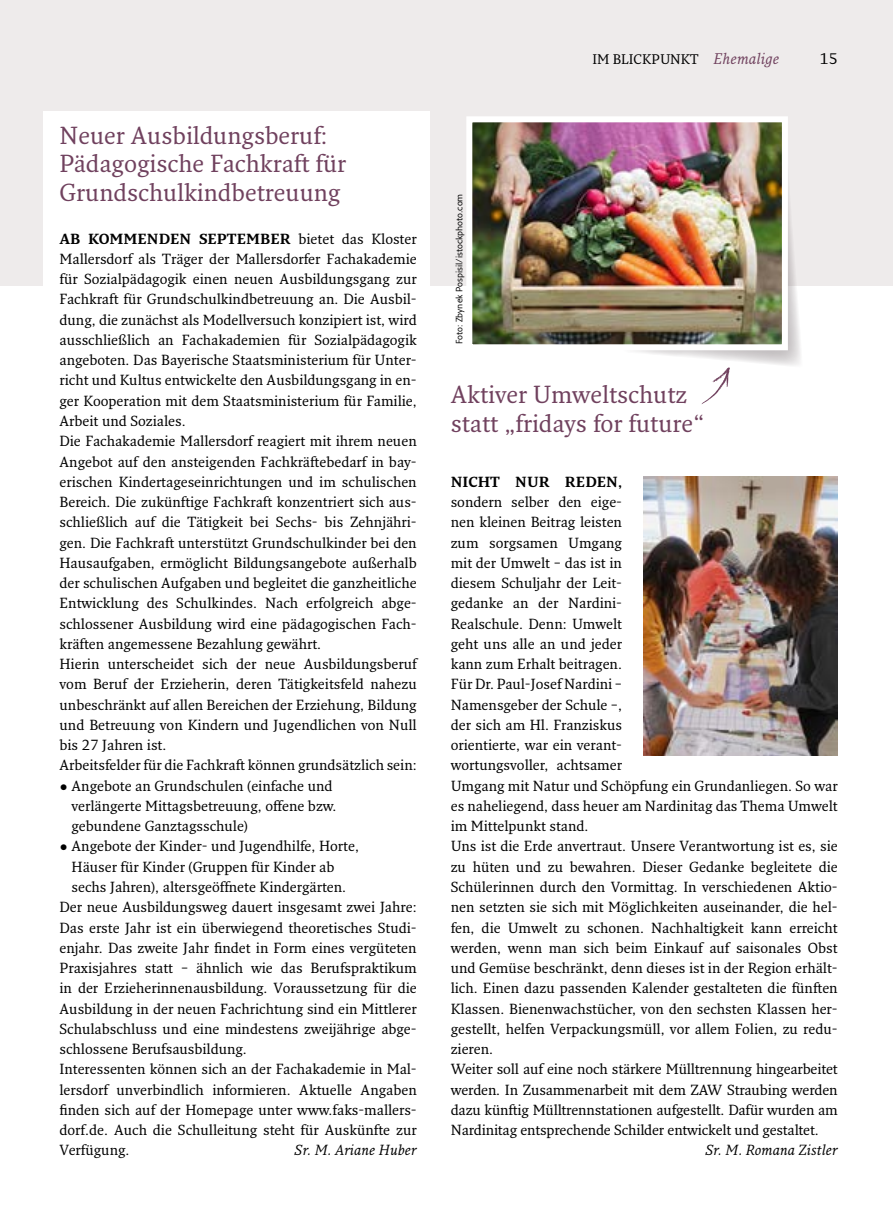
<style>
.page{position:relative;width:893px;height:1221px;background:#fff}
.page>*{position:absolute;margin:0;border:0;box-sizing:border-box;transform-origin:0 0}
.t1{font:24px/28.5px "Fresco Std";color:#70415e}
.t2{font:15px "Fresco Std";color:#000}
.t3{font:14.25px/20.2px "Fresco Std";color:#000}
.t4{font:italic 14.25px "Fresco Std";color:#000}
.t5{font:700 14.25px "Fresco Std";color:#000}
.t6{font:13.5px "Fresco Std";color:#000}
.t7{font:9px "Fresco Sans Std";color:#000}
.s1{font-weight:700}
.s2{font-style:italic;font-size:15px;color:#70415e}
</style>
<div class="page">
<div style="left:0;top:0;width:893px;height:285px;background:#eeebeb"></div>
<div style="left:43px;top:111px;width:386px;height:196px;background:#fff"></div>
<svg style="left:636px;top:190px;width:168px;height:175px"></svg>
<img style="left:473px;top:123px;width:308px;height:220px">
<div style="left:466px;top:116px;width:322px;height:234px;border:6px solid #fff"></div>
<img style="left:643px;top:476px;width:194px;height:279px">
<svg style="left:702px;top:367px;width:28px;height:37px"></svg>
<h1 class="t1" style="left:60px;top:120px;width:288px">Neuer Ausbildungsberuf:<br>Pädagogische Fachkraft für<br>Grundschulkindbetreuung</h1>
<p class="t3" style="left:60px;top:228px;width:359px"><span class="s1">AB KOMMENDEN SEPTEMBER</span> bietet das Kloster Mallersdorf als Träger der Mallersdorfer Fachakademie für Sozialpädagogik einen neuen Ausbildungsgang zur Fachkraft für Grundschulkindbetreuung an. Die Ausbil&shy;dung, die zunächst als Modellversuch konzipiert ist, wird ausschließlich an Fachakademien für Sozialpädagogik angeboten. Das Bayerische Staatsministerium für Unter&shy;richt und Kultus entwickelte den Ausbildungsgang in en&shy;ger Kooperation mit dem Staatsministerium für Familie, Arbeit und Soziales.<br>Die Fachakademie Mallersdorf reagiert mit ihrem neuen Angebot auf den ansteigenden Fachkräftebedarf in bay&shy;erischen Kindertageseinrichtungen und im schulischen Bereich. Die zukünftige Fachkraft konzentriert sich aus&shy;schließlich auf die Tätigkeit bei Sechs- bis Zehnjähri&shy;gen. Die Fachkraft unterstützt Grundschulkinder bei den Hausaufgaben, ermöglicht Bildungsangebote außerhalb der schulischen Aufgaben und begleitet die ganzheitliche Entwicklung des Schulkindes. Nach erfolgreich abge&shy;schlossener Ausbildung wird eine pädagogischen Fach&shy;kräften angemessene Bezahlung gewährt.<br>Hierin unterscheidet sich der neue Ausbildungsberuf vom Beruf der Erzieherin, deren Tätigkeitsfeld nahezu unbeschränkt auf allen Bereichen der Erziehung, Bildung und Betreuung von Kindern und Jugendlichen von Null bis 27 Jahren ist.<br>Arbeitsfelder für die Fachkraft können grundsätzlich sein:</p>
<p class="t3" style="left:72px;top:775px;width:267px;text-indent:-12px">• Angebote an Grundschulen (einfache und verlängerte Mittagsbetreuung, offene bzw. gebundene Ganztagsschule)</p>
<p class="t3" style="left:60px;top:835px;width:301px">• Angebote der Kinder- und Jugendhilfe, Horte,</p>
<p class="t3" style="left:72px;top:856px;width:264px">Häuser für Kinder (Gruppen für Kinder ab</p>
<p class="t3" style="left:72px;top:876px;width:276px">sechs Jahren), altersgeöffnete Kindergärten.</p>
<p class="t3" style="left:60px;top:896px;width:359px">Der neue Ausbildungsweg dauert insgesamt zwei Jahre:</p>
<p class="t3" style="left:60px;top:916px;width:359px">Das erste Jahr ist ein überwiegend theoretisches Studi-</p>
<p class="t3" style="left:60px;top:937px;width:359px">enjahr. Das zweite Jahr findet in Form eines vergüteten</p>
<p class="t3" style="left:60px;top:957px;width:359px">Praxisjahres statt – ähnlich wie das Berufspraktikum</p>
<p class="t3" style="left:60px;top:977px;width:359px">in der Erzieherinnenausbildung. Voraussetzung für die</p>
<p class="t3" style="left:60px;top:997px;width:359px">Ausbildung in der neuen Fachrichtung sind ein Mittlerer</p>
<p class="t3" style="left:60px;top:1018px;width:359px">Schulabschluss und eine mindestens zweijährige abge-</p>
<p class="t3" style="left:60px;top:1038px;width:189px">schlossene Berufsausbildung.</p>
<p class="t3" style="left:60px;top:1058px;width:359px">Interessenten können sich an der Fachakademie in Mal-</p>
<p class="t3" style="left:60px;top:1078px;width:359px">lersdorf unverbindlich informieren. Aktuelle Angaben</p>
<p class="t3" style="left:60px;top:1099px;width:359px">finden sich auf der Homepage unter www.faks-mallers-</p>
<p class="t3" style="left:60px;top:1119px;width:359px">dorf.de. Auch die Schulleitung steht für Auskünfte zur</p>
<p class="t3" style="left:60px;top:1139px;width:71px">Verfügung.</p>
<p class="t4" style="left:295px;top:1141px;width:123px">Sr. M. Ariane Huber</p>
<p class="t7" style="left:454px;top:344px;width:152px;rotate:-90deg">Foto: Zbynek Pospisil/istockphoto.com</p>
<p class="t6" style="left:593px;top:50px;width:188px">IM BLICKPUNKT <span class="s2">Ehemalige</span></p>
<p class="t2" style="left:820px;top:49px;width:19px">15</p>
<h1 class="t1" style="left:451px;top:379px;width:255px">Aktiver Umweltschutz statt „fridays for future“</h1>
<p class="t5" style="left:451px;top:472px;width:173px">NICHT NUR REDEN,</p>
<p class="t3" style="left:451px;top:491px;width:388px">sondern selber den eige-<br>nen kleinen Beitrag leisten<br>zum sorgsamen Umgang<br>mit der Umwelt – das ist in<br>diesem Schuljahr der Leit-<br>gedanke an der Nardini-<br>Realschule. Denn: Umwelt<br>geht uns alle an und jeder<br>kann zum Erhalt beitragen.<br>Für Dr. Paul-Josef Nardini –<br>Namensgeber der Schule –,<br>der sich am Hl. Franziskus<br>orientierte, war ein verant-<br>wortungsvoller, achtsamer<br>Umgang mit Natur und Schöpfung ein Grundanliegen. So war es naheliegend, dass heuer am Nardinitag das Thema Umwelt im Mittelpunkt stand.<br>Uns ist die Erde anvertraut. Unsere Verantwortung ist es, sie zu hüten und zu bewahren. Dieser Gedanke begleitete die Schülerinnen durch den Vormittag. In verschiedenen Aktio&shy;nen setzten sie sich mit Möglichkeiten auseinander, die hel&shy;fen, die Umwelt zu schonen. Nachhaltigkeit kann erreicht werden, wenn man sich beim Einkauf auf saisonales Obst und Gemüse beschränkt, denn dieses ist in der Region erhält&shy;lich. Einen dazu passenden Kalender gestalteten die fünften Klassen. Bienenwachstücher, von den sechsten Klassen her&shy;gestellt, helfen Verpackungsmüll, vor allem Folien, zu redu&shy;zieren.<br>Weiter soll auf eine noch stärkere Mülltrennung hingearbeitet werden. In Zusammenarbeit mit dem ZAW Straubing werden dazu künftig Mülltrennstationen aufgestellt. Dafür wurden am Nardinitag entsprechende Schilder entwickelt und gestaltet.</p>
<p class="t4" style="left:706px;top:1141px;width:133px">Sr. M. Romana Zistler</p>
</div>
